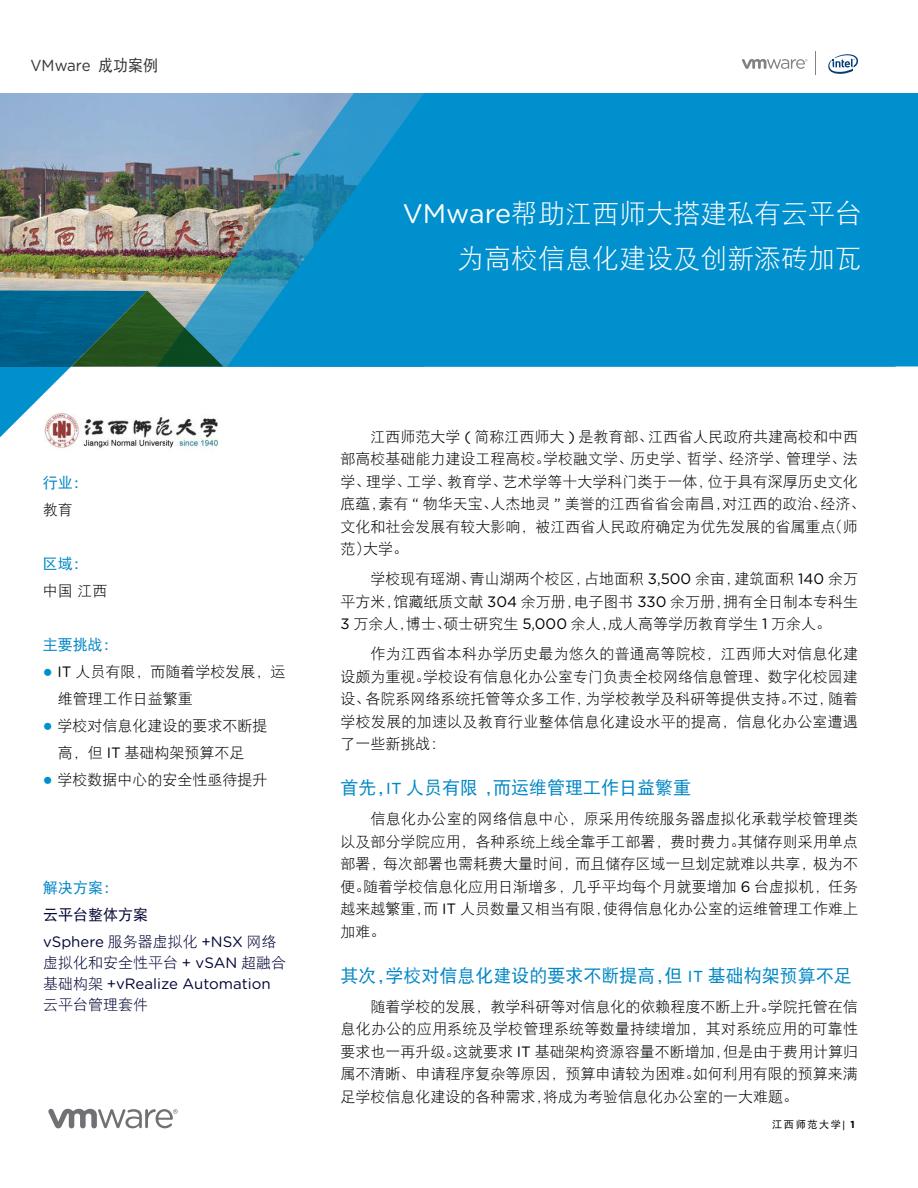
<style>
.page{position:relative;width:918px;height:1188px;background:#fff}
.page>*{position:absolute;margin:0;border:0;box-sizing:border-box;transform-origin:0 0}
.t1{font:27px/45px "DFP Hei W3";color:#fff;text-align:right}
.t2{font:18px "DFP Hei W5";color:#0086c4}
.t3{font:16.05px "Gotham Rounded";color:#333;scale:.93 1}
.t4{font:15px/22.5px "DFP Hei W3";color:#000;text-align:justify}
.t5{font:15px "Gotham Rounded";color:#000333}
.t6{font:15px "DFP Hei W3";color:#000333}
.t7{font:15px "DFP Hei W5";color:#0086c4}
.t8{font:15px "DFP Hei W5";color:#000333}
.t9{font:10.2px "DFP Hei W5";letter-spacing:.15em;color:#000}
.s1{font-family:"DFP Hei W5"}
.s2{font-family:"Gotham Rounded"}
.s3{font-family:"Arial";font-size:16.5px;color:#0090ce}
.s4{font-family:"DFP Hei W3"}
.s5{font-family:"Arial"}
.s6{font-family:"Gotham";font-weight:700}
</style>
<div class="page">
<svg style="left:48px;top:1109px;width:130px;height:19px"></svg>
<img style="left:46px;top:437px;width:173px;height:11px">
<img style="left:0;top:93px;width:153px;height:198px">
<div style="left:896px;top:93px;width:22px;height:273px;background:#0090ce"></div>
<svg style="left:153px;top:93px;width:743px;height:273px;background:#1691c6"></svg>
<svg style="left:0;top:291px;width:223px;height:146px"></svg>
<svg style="left:742px;top:59px;width:65px;height:10px"></svg>
<svg style="left:828px;top:54px;width:30px;height:20px"></svg>
<p class="t3" style="left:30px;top:54px;width:139px">VMware <span class="s1">成功案例</span></p>
<h1 class="t1" style="left:403px;top:191px;width:461px"><span class="s2">VMware</span>帮助江西师大搭建私有云平台为高校信息化建设及创新添砖加瓦</h1>
<p class="t7" style="left:43px;top:475px;width:46px">行业：</p>
<p class="t4" style="left:43px;top:498px;width:31px">教育</p>
<p class="t7" style="left:43px;top:556px;width:46px">区域：</p>
<p class="t4" style="left:43px;top:579px;width:66px">中国江西</p>
<p class="t7" style="left:43px;top:637px;width:77px">主要挑战：</p>
<p class="t4" style="left:58px;top:658px;width:229px;line-height:27px;text-indent:-15px"><span class="s3">●</span> <span class="s2">IT</span> 人员有限，而随着学校发展，运维管理工作日益繁重</p>
<p class="t4" style="left:43px;top:712px;width:226px;line-height:27px;text-align:center"><span class="s3">●</span> 学校对信息化建设的要求不断提高，但 <span class="s2">IT</span> 基础构架预算不足</p>
<p class="t4" style="left:43px;top:768px;width:226px"><span class="s3">●</span> 学校数据中心的安全性亟待提升</p>
<p class="t7" style="left:43px;top:880px;width:77px">解决方案：</p>
<p class="t8" style="left:43px;top:907px;width:107px">云平台整体方案</p>
<p class="t5" style="left:43px;top:931px;width:235px">vSphere <span class="s4">服务器虚拟化</span> +NSX <span class="s4">网络</span></p>
<p class="t6" style="left:43px;top:955px;width:245px">虚拟化和安全性平台 <span class="s2">+ vSAN</span> 超融合</p>
<p class="t5" style="left:43px;top:973px;width:229px"><span class="s4">基础构架</span> +vRealize Automation</p>
<p class="t6" style="left:43px;top:997px;width:106px">云平台管理套件</p>
<p class="t4" style="left:341px;top:425px;width:526px;text-align:left;text-indent:30px">江西师范大学 <span class="s2">(</span> 简称江西师大 <span class="s2">)</span> 是教育部、江西省人民政府共建高校和中西部高校基础能力建设工程高校。学校融文学、历史学、哲学、经济学、管理学、法学、理学、工学、教育学、艺术学等十大学科门类于一体，位于具有深厚历史文化底蕴，素有 <span class="s2">“</span> 物华天宝、人杰地灵 <span class="s2">”</span> 美誉的江西省省会南昌，对江西的政治、经济、文化和社会发展有较大影响，被江西省人民政府确定为优先发展的省属重点（师范）大学。</p>
<p class="t4" style="left:341px;top:568px;width:519px;text-indent:30px">学校现有瑶湖、青山湖两个校区，占地面积 <span class="s2">3,500</span> 余亩，建筑面积 <span class="s2">140</span> 余万平方米，馆藏纸质文献 <span class="s2">304</span> 余万册，电子图书 <span class="s2">330</span> 余万册，拥有全日制本专科生<span class="s2">3</span> 万余人，博士、硕士研究生 <span class="s2">5,000</span> 余人，成人高等学历教育学生 <span class="s2">1</span> 万余人。</p>
<p class="t4" style="left:341px;top:643px;width:519px;text-indent:30px">作为江西省本科办学历史最为悠久的普通高等院校，江西师大对信息化建设颇为重视。学校设有信息化办公室专门负责全校网络信息管理、数字化校园建设、各院系网络系统托管等众多工作，为学校教学及科研等提供支持。不过，随着学校发展的加速以及教育行业整体信息化建设水平的提高，信息化办公室遭遇了一些新挑战：</p>
<p class="t2" style="left:341px;top:779px;width:352px">首先，IT 人员有限 ，而运维管理工作日益繁重</p>
<p class="t4" style="left:341px;top:808px;width:519px;text-indent:30px">信息化办公室的网络信息中心，原采用传统服务器虚拟化承载学校管理类以及部分学院应用，各种系统上线全靠手工部署，费时费力。其储存则采用单点部署，每次部署也需耗费大量时间，而且储存区域一旦划定就难以共享，极为不便。随着学校信息化应用日渐增多，几乎平均每个月就要增加 <span class="s2">6</span> 台虚拟机，任务越来越繁重，而 <span class="s2">IT</span> 人员数量又相当有限，使得信息化办公室的运维管理工作难上加难。</p>
<p class="t2" style="left:341px;top:966px;width:513px">其次，学校对信息化建设的要求不断提高，但 IT 基础构架预算不足</p>
<p class="t4" style="left:341px;top:995px;width:519px;text-indent:30px">随着学校的发展，教学科研等对信息化的依赖程度不断上升。学院托管在信息化办公的应用系统及学校管理系统等数量持续增加，其对系统应用的可靠性要求也一再升级。这就要求 <span class="s2">IT</span> 基础架构资源容量不断增加，但是由于费用计算归属不清晰、申请程序复杂等原因，预算申请较为困难。如何利用有限的预算来满足学校信息化建设的各种需求，将成为考验信息化办公室的一大难题。</p>
<p class="t9" style="left:772px;top:1119px;width:84px">江西师范大学<span class="s5">|</span> <span class="s6">1</span></p>
</div>
